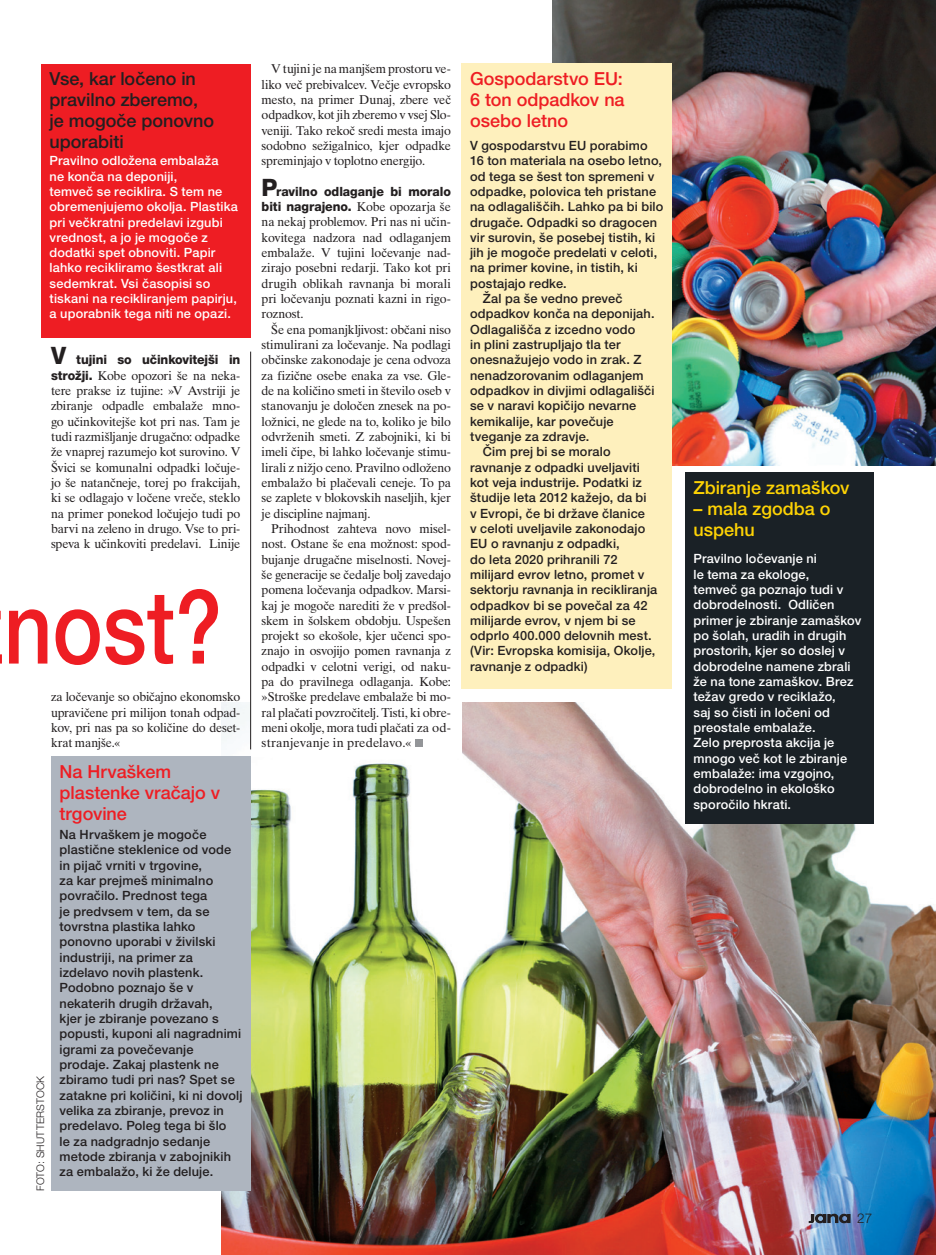
<style>
.page{position:relative;width:936px;height:1255px;background:#fff}
.page>*{position:absolute;margin:0;border:0;box-sizing:border-box;transform-origin:0 0}
.t1{font:500 102px "Helvetica Neue";color:#ee1d23;scale:.83 1}
.t2{font:500 18px/21px "Helvetica Neue";color:#ee1d23}
.t3{font:500 18px/21px "Helvetica Neue";color:#231f20}
.t4{font:500 18px/21px "Helvetica Neue";color:#fed304}
.t5{font:300 13.5px "Helvetica Neue";color:#231f20}
.t6{font:12.75px/15.3px "Times Delo";letter-spacing:-.015em;color:#231f20;text-align:justify}
.t7{font:500 12.75px/15.3px "Helvetica Neue";letter-spacing:.015em;color:#231f20}
.t8{font:500 12.75px/15.3px "Helvetica Neue";letter-spacing:.015em;color:#fff}
.t9{font:800 12.75px/15.3px "Helvetica Neue";letter-spacing:-.005em;color:#231f20}
.t10{font:300 10.5px "Helvetica Neue";letter-spacing:.01em;color:#231f20}
.s1{font-size:24px}
.s2{font-family:"Helvetica Neue";font-weight:800}
.s3{font-family:"Times Delo";font-weight:400}
</style>
<div class="page">
<img style="left:221px;top:702px;width:714px;height:552px">
<div style="left:251px;top:648px;width:210px;height:108px;background:#fff"></div>
<img style="left:553px;top:0;width:382px;height:466px">
<div style="left:51px;top:756px;width:200px;height:435px;background:#aeb5bf"></div>
<div style="left:461px;top:64px;width:211px;height:624px;background:#fef0bd"></div>
<div style="left:414px;top:739px;width:8px;height:8px;background:#939598"></div>
<div style="left:41px;top:64px;width:210px;height:274px;background:#ee1d23"></div>
<div style="left:685px;top:472px;width:188px;height:351px;background:#1a2126"></div>
<svg style="left:808px;top:1213px;width:42px;height:10px"></svg>
<hr style="left:250px;top:351px;width:1px;height:398px;background:#231f20">
<h2 class="t3" style="left:50px;top:68px;width:166px">Vse, kar ločeno in pravilno zberemo, je mogoče ponovno uporabiti</h2>
<p class="t8" style="left:50px;top:153px;width:190px">pravilno odložena embalaža<br>ne konča na deponiji,<br>temveč se reciklira. S tem ne obremenjujemo okolja. plastika pri večkratni predelavi izgubi vrednost, a jo je mogoče z dodatki spet obnoviti. papir lahko recikliramo šestkrat ali sedemkrat. Vsi časopisi so tiskani na recikliranjem papirju, a uporabnik tega niti ne opazi.</p>
<p class="t9" style="left:51px;top:352px;width:191px"><span class="s1">V</span> tujini so učinkovitejši in</p>
<p class="t6" style="left:51px;top:367px;width:191px"><span class="s2">strožji.</span> Kobe opozori še na neka&shy;tere prakse iz tujine: »V Avstriji je zbiranje odpadle embalaže mno&shy;go učinkovitejše kot pri nas. Tam je tudi razmišljanje drugačno: odpadke že vnaprej razumejo kot surovino. V Švici se komunalni odpadki ločuje&shy;jo še natančneje, torej po frakcijah, ki se odlagajo v ločene vreče, steklo na primer ponekod ločujejo tudi po barvi na zeleno in drugo. Vse to pri&shy;speva k učinkoviti predelavi. Linije</p>
<h1 class="t1" style="left:4px;top:569px;width:264px">nost?</h1>
<p class="t6" style="left:51px;top:689px;width:191px">za ločevanje so običajno ekonomsko upravičene pri milijon tonah odpad&shy;kov, pri nas pa so količine do deset&shy;krat manjše.«</p>
<p class="t10" style="left:34px;top:1191px;width:117px;rotate:-90deg">FOTO: SHUTTERSTOCK</p>
<h2 class="t2" style="left:60px;top:760px;width:162px">Na Hrvaškem plastenke vračajo v trgovine</h2>
<p class="t7" style="left:60px;top:826px;width:184px">Na Hrvaškem je mogoče plastične steklenice od vode in pijač vrniti v trgovine,<br>za kar prejmeš minimalno povračilo. prednost tega<br>je predvsem v tem, da se tovrstna plastika lahko ponovno uporabi v živilski industriji, na primer za izdelavo novih plastenk. podobno poznajo še v nekaterih drugih državah,<br>kjer je zbiranje povezano s popusti, kuponi ali nagradnimi igrami za povečevanje prodaje. Zakaj plastenk ne zbiramo tudi pri nas? Spet se zatakne pri količini, ki ni dovolj velika za zbiranje, prevoz in predelavo. poleg tega bi šlo<br>le za nadgradnjo sedanje metode zbiranja v zabojnikih za embalažo, ki že deluje.</p>
<p class="t6" style="left:261px;top:61px;width:191px;text-indent:10px">V tujini je na manjšem prostoru ve&shy;liko več prebivalcev. Večje evropsko mesto, na primer Dunaj, zbere več odpadkov, kot jih zberemo v vsej Slo&shy;veniji. Tako rekoč sredi mesta imajo sodobno sežigalnico, kjer odpadke spreminjajo v toplotno energijo.</p>
<p class="t9" style="left:261px;top:184px;width:191px"><span class="s1">P</span>ravilno odlaganje bi moralo biti nagrajeno. <span class="s3">Kobe opozarja še</span></p>
<p class="t6" style="left:261px;top:214px;width:191px">na nekaj problemov. Pri nas ni učin&shy;kovitega nadzora nad odlaganjem embalaže. V tujini ločevanje nad&shy;zirajo posebni redarji. Tako kot pri drugih oblikah ravnanja bi morali pri ločevanju poznati kazni in rigo&shy;roznost.</p>
<p class="t6" style="left:261px;top:322px;width:191px;text-indent:10px">Še ena pomanjkljivost: občani niso stimulirani za ločevanje. Na podlagi občinske zakonodaje je cena odvoza za fizične osebe enaka za vse. Gle&shy;de na količino smeti in število oseb v stanovanju je določen znesek na po&shy;ložnici, ne glede na to, koliko je bilo odvrženih smeti. Z zabojniki, ki bi imeli čipe, bi lahko ločevanje stimu&shy;lirali z nižjo ceno. Pravilno odloženo embalažo bi plačevali ceneje. To pa se zaplete v blokovskih naseljih, kjer je discipline najmanj.</p>
<p class="t6" style="left:261px;top:521px;width:191px;text-indent:10px">Prihodnost zahteva novo misel&shy;nost. Ostane še ena možnost: spod&shy;bujanje drugačne miselnosti. Novej&shy;še generacije se čedalje bolj zavedajo pomena ločevanja odpadkov. Marsi&shy;kaj je mogoče narediti že v predšol&shy;skem in šolskem obdobju. Uspešen projekt so ekošole, kjer učenci spo&shy;znajo in osvojijo pomen ravnanja z odpadki v celotni verigi, od naku&shy;pa do pravilnega odlaganja. Kobe: »Stroške predelave embalaže bi mo&shy;ral plačati povzročitelj. Tisti, ki obre&shy;meni okolje, mora tudi plačati za od&shy;stranjevanje in predelavo.«</p>
<h2 class="t2" style="left:470px;top:68px;width:156px;text-align:justify">Gospodarstvo EU:<br>6 ton odpadkov na osebo letno</h2>
<p class="t7" style="left:470px;top:138px;width:179px">V gospodarstvu EU porabimo</p>
<p class="t7" style="left:470px;top:153px;width:193px">16 ton materiala na osebo letno,</p>
<p class="t7" style="left:470px;top:168px;width:186px">od tega se šest ton spremeni v</p>
<p class="t7" style="left:470px;top:184px;width:187px">odpadke, polovica teh pristane</p>
<p class="t7" style="left:470px;top:199px;width:195px">na odlagališčih. Lahko pa bi bilo</p>
<p class="t7" style="left:470px;top:214px;width:188px">drugače. Odpadki so dragocen</p>
<p class="t7" style="left:470px;top:230px;width:187px">vir surovin, še posebej tistih, ki</p>
<p class="t7" style="left:470px;top:245px;width:189px">jih je mogoče predelati v celoti,</p>
<p class="t7" style="left:470px;top:260px;width:169px">na primer kovine, in tistih, ki</p>
<p class="t7" style="left:470px;top:275px;width:98px">postajajo redke.</p>
<p class="t7" style="left:483px;top:291px;width:141px">Žal pa še vedno preveč</p>
<p class="t7" style="left:470px;top:306px;width:186px">odpadkov konča na deponijah.</p>
<p class="t7" style="left:470px;top:321px;width:167px">Odlagališča z izcedno vodo</p>
<p class="t7" style="left:470px;top:337px;width:152px">in plini zastrupljajo tla ter</p>
<p class="t7" style="left:470px;top:352px;width:173px">onesnažujejo vodo in zrak. Z</p>
<p class="t7" style="left:470px;top:367px;width:175px">nenadzorovanim odlaganjem</p>
<p class="t7" style="left:470px;top:383px;width:186px">odpadkov in divjimi odlagališči</p>
<p class="t7" style="left:470px;top:398px;width:168px">se v naravi kopičijo nevarne</p>
<p class="t7" style="left:470px;top:413px;width:145px">kemikalije, kar povečuje</p>
<p class="t7" style="left:470px;top:429px;width:121px">tveganje za zdravje.</p>
<p class="t7" style="left:483px;top:444px;width:129px">Čim prej bi se moralo</p>
<p class="t7" style="left:470px;top:459px;width:171px">ravnanje z odpadki uveljaviti</p>
<p class="t7" style="left:470px;top:475px;width:173px">kot veja industrije. podatki iz</p>
<p class="t7" style="left:470px;top:490px;width:178px">študije leta 2012 kažejo, da bi</p>
<p class="t7" style="left:470px;top:505px;width:176px">v Evropi, če bi države članice</p>
<p class="t7" style="left:470px;top:520px;width:177px">v celoti uveljavile zakonodajo</p>
<p class="t7" style="left:470px;top:536px;width:151px">EU o ravnanju z odpadki,</p>
<p class="t7" style="left:470px;top:551px;width:149px">do leta 2020 prihranili 72</p>
<p class="t7" style="left:470px;top:566px;width:176px">milijard evrov letno, promet v</p>
<p class="t7" style="left:470px;top:582px;width:189px">sektorju ravnanja in recikliranja</p>
<p class="t7" style="left:470px;top:597px;width:179px">odpadkov bi se povečal za 42</p>
<p class="t7" style="left:470px;top:612px;width:167px">milijarde evrov, v njem bi se</p>
<p class="t7" style="left:470px;top:628px;width:183px">odprlo 400.000 delovnih mest.</p>
<p class="t7" style="left:470px;top:643px;width:187px">(Vir: Evropska komisija, Okolje,</p>
<p class="t7" style="left:470px;top:658px;width:119px">ravnanje z odpadki)</p>
<h2 class="t4" style="left:693px;top:477px;width:158px">Zbiranje zamaškov</h2>
<h2 class="t4" style="left:693px;top:498px;width:138px">– mala zgodba o uspehu</h2>
<p class="t8" style="left:693px;top:551px;width:169px">pravilno ločevanje ni<br>le tema za ekologe,<br>temveč ga poznajo tudi v dobrodelnosti. Odličen primer je zbiranje zamaškov po šolah, uradih in drugih prostorih, kjer so doslej v dobrodelne namene zbrali že na tone zamaškov. Brez težav gredo v reciklažo,<br>saj so čisti in ločeni od preostale embalaže.<br>Zelo preprosta akcija je mnogo več kot le zbiranje embalaže: ima vzgojno, dobrodelno in ekološko sporočilo hkrati.</p>
<p class="t5" style="left:857px;top:1210px;width:17px">27</p>
</div>
